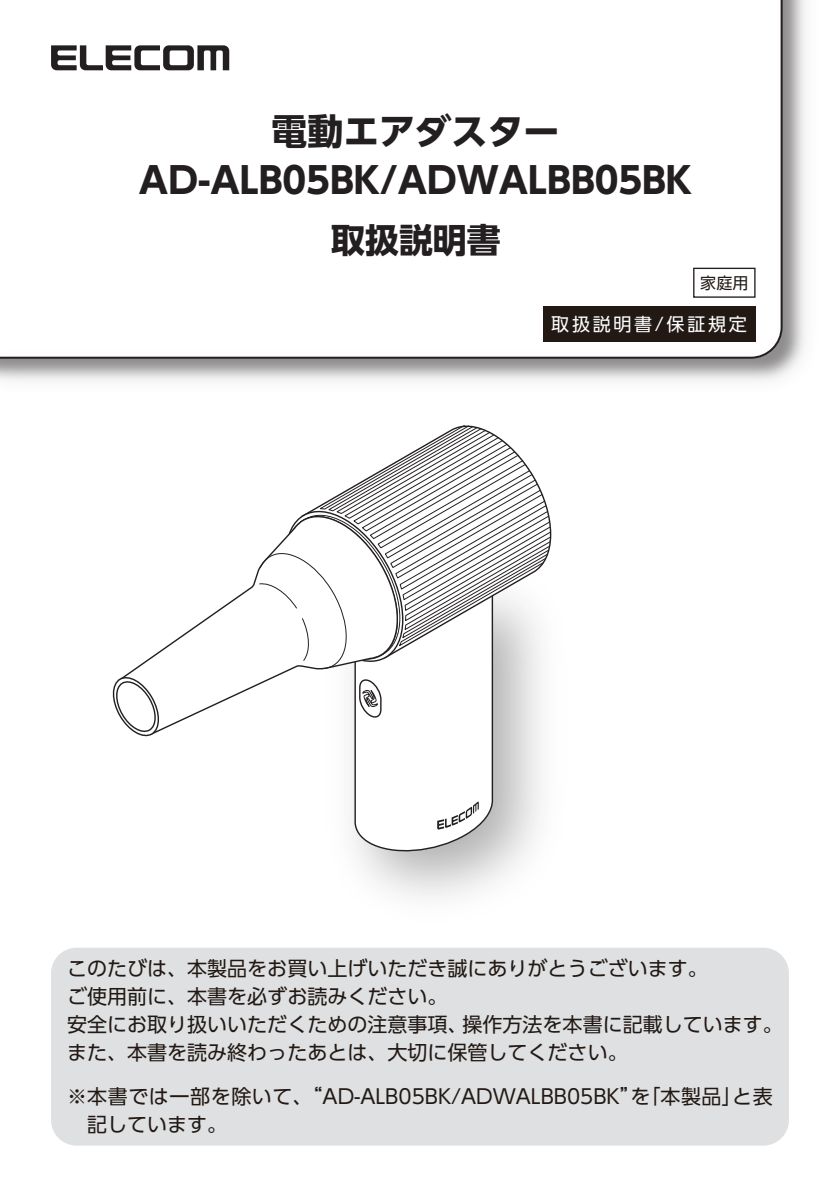
<style>
.page{position:relative;width:840px;height:1191px;background:#fff}
.page>*{position:absolute;margin:0;border:0;box-sizing:border-box;transform-origin:0 0}
.t1{font:700 36px/48.6px "UD Shin Go Pro";color:#231f20;text-align:center}
.t2{font:700 33.8px "UD Shin Go Pro";color:#231f20}
.t3{font:20px/28px "UD Shin Go Pro";color:#221914}
.t4{font:18px "UD Shin Go Pro";letter-spacing:.15em;color:#fff}
.t5{font:16px "UD Shin Go Pro";color:#221914}
</style>
<div class="page">
<svg style="left:0;top:0;width:783px;height:360px"></svg>
<div style="left:693px;top:268px;width:61px;height:29px;background:#fff"></div>
<div style="left:692px;top:268px;width:63px;height:30px;border:1px solid #231f20"></div>
<div style="left:542px;top:306px;width:213px;height:35px;background:#221914"></div>
<div style="left:51px;top:947px;width:737px;height:198px;background:#dfe0e2;border-radius:25px"></div>
<svg style="left:51px;top:45px;width:178px;height:25px"></svg>
<svg style="left:130px;top:570px;width:128px;height:161px"></svg>
<svg style="left:112px;top:672px;width:48px;height:65px"></svg>
<svg style="left:258px;top:425px;width:293px;height:433px"></svg>
<h1 class="t1" style="left:139px;top:106px;width:554px">電動エアダスター<br>AD-ALB05BK/ADWALBB05BK</h1>
<h2 class="t2" style="left:331px;top:212px;width:171px">取扱説明書</h2>
<p class="t5" style="left:700px;top:270px;width:49px">家庭用</p>
<p class="t4" style="left:551px;top:309px;width:197px">取扱説明書/保証規定</p>
<p class="t3" style="left:67px;top:954px;width:717px">このたびは、本製品をお買い上げいただき誠にありがとうございます。<br>ご使用前に、本書を必ずお読みください。<br>安全にお取り扱いいただくための注意事項、操作方法を本書に記載しています。また、本書を読み終わったあとは、大切に保管してください。</p>
<p class="t3" style="left:87px;top:1082px;width:687px;text-indent:-20px">※本書では一部を除いて、“AD-ALB05BK/ADWALBB05BK”を「本製品」と表記しています。</p>
</div>
